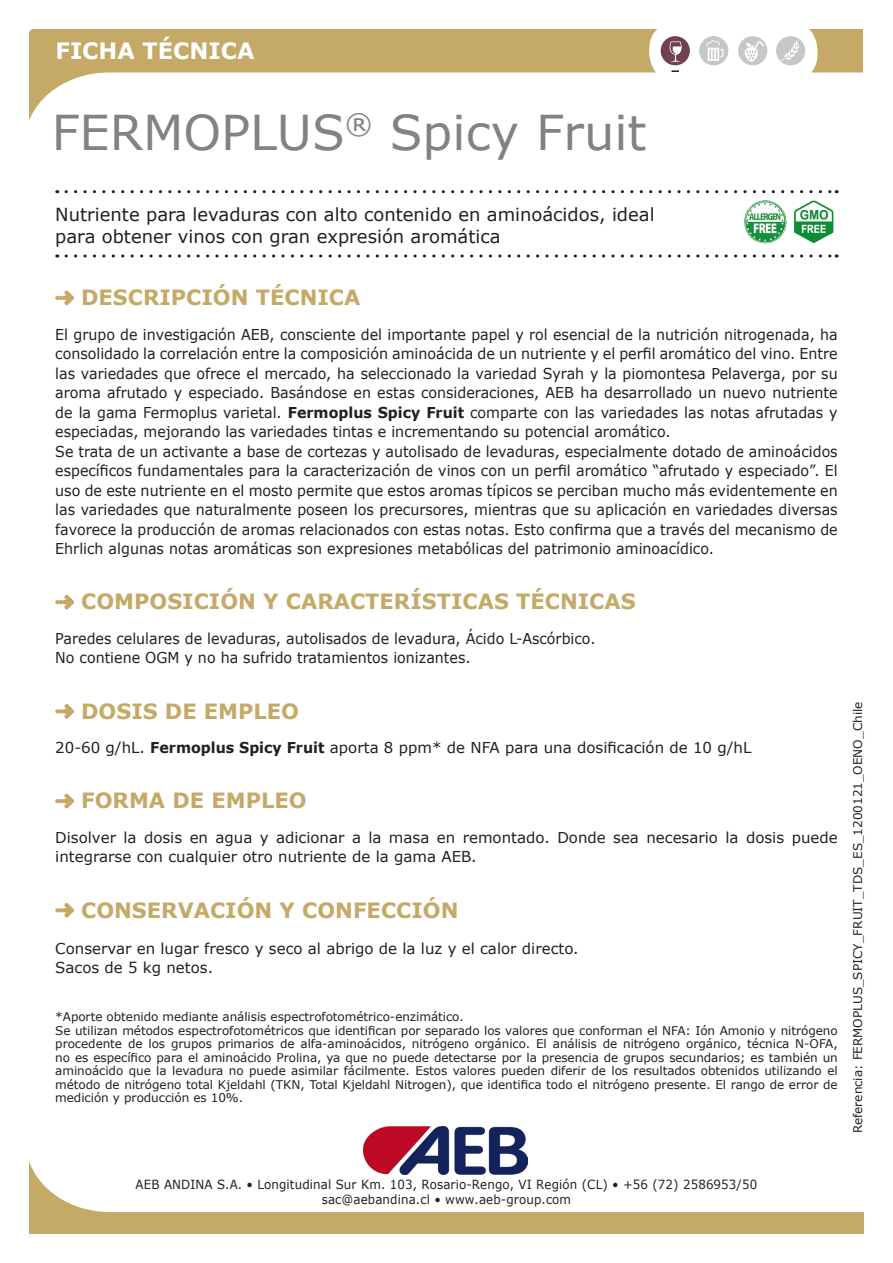
<style>
.page{position:relative;width:893px;height:1263px;background:#fff}
.page>*{position:absolute;margin:0;border:0;box-sizing:border-box;transform-origin:0 0}
.t1{font:48px "Verdana";color:#808285}
.t2{font:700 22.5px "Verdana";color:#fff}
.t3{font:700 21px "Verdana";color:#c4a967}
.t4{font:18px/21.6px "Verdana";color:#231f20}
.t5{font:15px/19.5px "Verdana";color:#231f20;text-align:justify;scale:.95 1}
.t6{font:15px/19.5px "Verdana";color:#231f20}
.t7{font:12.6px/15.1px "Verdana";letter-spacing:.01em;color:#231f20;text-align:center;scale:.94 1}
.t8{font:12px/13.5px "Verdana";letter-spacing:-.005em;color:#231f20;text-align:justify}
.s1{font-weight:700}
</style>
<div class="page">
<svg style="left:30px;top:1164px;width:834px;height:69px"></svg>
<svg style="left:66px;top:190px;width:771px;height:3px"></svg>
<svg style="left:66px;top:254px;width:771px;height:4px"></svg>
<svg style="left:29px;top:30px;width:834px;height:91px"></svg>
<div style="left:649px;top:21px;width:167px;height:61px;background:#fff;border-radius:28px"></div>
<div style="left:650px;top:22px;width:167px;height:60px;background:#fff;border-radius:28px"></div>
<svg style="left:671px;top:70px;width:8px;height:2px"></svg>
<div style="left:776px;top:36px;width:29px;height:29px;background:#c6c7c8;border-radius:50%"></div>
<svg style="left:780px;top:40px;width:20px;height:21px"></svg>
<div style="left:738px;top:36px;width:29px;height:29px;background:#c6c7c8;border-radius:50%"></div>
<div style="left:661px;top:36px;width:29px;height:29px;background:#724053;border-radius:50%"></div>
<div style="left:699px;top:36px;width:29px;height:29px;background:#c6c7c8;border-radius:50%"></div>
<svg style="left:706px;top:40px;width:17px;height:21px"></svg>
<svg style="left:670px;top:41px;width:12px;height:21px"></svg>
<svg style="left:745px;top:41px;width:19px;height:21px"></svg>
<img style="left:363px;top:1127px;width:165px;height:48px">
<svg style="left:55px;top:290px;width:19px;height:16px"></svg>
<svg style="left:55px;top:594px;width:19px;height:16px"></svg>
<svg style="left:55px;top:704px;width:19px;height:15px"></svg>
<svg style="left:55px;top:793px;width:19px;height:16px"></svg>
<svg style="left:55px;top:903px;width:19px;height:15px"></svg>
<img style="left:744px;top:200px;width:90px;height:44px">
<h2 class="t2" style="left:55px;top:35px;width:201px">FICHA TÉCNICA</h2>
<p class="t1" style="left:52px;top:100px;width:596px">FERMOPLUS<sup>®</sup> Spicy Fruit</p>
<p class="t4" style="left:55px;top:204px;width:601px">Nutriente para levaduras con alto contenido en aminoácidos, ideal para obtener vinos con gran expresión aromática</p>
<p class="t3" style="left:81px;top:283px;width:281px">DESCRIPCIÓN TÉCNICA</p>
<p class="t5" style="left:55px;top:324px;width:825px">El grupo de investigación AEB, consciente del importante papel y rol esencial de la nutrición nitrogenada, ha consolidado la correlación entre la composición aminoácida de un nutriente y el perfil aromático del vino. Entre las variedades que ofrece el mercado, ha seleccionado la variedad Syrah y la piomontesa Pelaverga, por su aroma afrutado y especiado. Basándose en estas consideraciones, AEB ha desarrollado un nuevo nutriente de la gama Fermoplus varietal. <span class="s1">Fermoplus Spicy Fruit</span> comparte con las variedades las notas afrutadas y especiadas, mejorando las variedades tintas e incrementando su potencial aromático.</p>
<p class="t5" style="left:55px;top:441px;width:825px">Se trata de un activante a base de cortezas y autolisado de levaduras, especialmente dotado de aminoácidos específicos fundamentales para la caracterización de vinos con un perfil aromático “afrutado y especiado”. El uso de este nutriente en el mosto permite que estos aromas típicos se perciban mucho más evidentemente en las variedades que naturalmente poseen los precursores, mientras que su aplicación en variedades diversas favorece la producción de aromas relacionados con estas notas. Esto confirma que a través del mecanismo de Ehrlich algunas notas aromáticas son expresiones metabólicas del patrimonio aminoacídico.</p>
<p class="t3" style="left:81px;top:587px;width:556px">COMPOSICIÓN Y CARACTERÍSTICAS TÉCNICAS</p>
<p class="t5" style="left:55px;top:629px;width:570px">Paredes celulares de levaduras, autolisados de levadura, Ácido L-Ascórbico.</p>
<p class="t5" style="left:55px;top:648px;width:439px">No contiene OGM y no ha sufrido tratamientos ionizantes.</p>
<p class="t3" style="left:81px;top:696px;width:219px">DOSIS DE EMPLEO</p>
<p class="t6" style="left:55px;top:738px;width:698px">20-60 g/hL. <span class="s1">Fermoplus Spicy Fruit</span> aporta 8 ppm* de NFA para una dosificación de 10 g/hL</p>
<p class="t3" style="left:81px;top:786px;width:227px">FORMA DE EMPLEO</p>
<p class="t6" style="left:55px;top:827px;width:784px">Disolver la dosis en agua y adicionar a la masa en remontado. Donde sea necesario la dosis puede integrarse con cualquier otro nutriente de la gama AEB.</p>
<p class="t3" style="left:81px;top:895px;width:379px">CONSERVACIÓN Y CONFECCIÓN</p>
<p class="t6" style="left:55px;top:938px;width:525px">Conservar en lugar fresco y seco al abrigo de la luz y el calor directo.</p>
<p class="t6" style="left:55px;top:958px;width:159px">Sacos de 5 kg netos.</p>
<p class="t8" style="left:55px;top:1010px;width:410px">*Aporte obtenido mediante análisis espectrofotométrico-enzimático.</p>
<p class="t8" style="left:55px;top:1024px;width:784px">Se utilizan métodos espectrofotométricos que identifican por separado los valores que conforman el NFA: Ión Amonio y nitrógeno procedente de los grupos primarios de alfa-aminoácidos, nitrógeno orgánico. El análisis de nitrógeno orgánico, técnica N-OFA, no es específico para el aminoácido Prolina, ya que no puede detectarse por la presencia de grupos secundarios; es también un aminoácido que la levadura no puede asimilar fácilmente. Estos valores pueden diferir de los resultados obtenidos utilizando el método de nitrógeno total Kjeldahl (TKN, Total Kjeldahl Nitrogen), que identifica todo el nitrógeno presente. El rango de error de medición y producción es 10%.</p>
<p class="t8" style="left:851px;top:1133px;width:433px;rotate:-90deg">Referencia: FERMOPLUS_SPICY_FRUIT_TDS_ES_1200121_OENO_Chile</p>
<p class="t7" style="left:136px;top:1177px;width:663px">AEB ANDINA S.A. • Longitudinal Sur Km. 103, Rosario-Rengo, VI Región (CL) • +56 (72) 2586953/50 sac@aebandina.cl • www.aeb-group.com</p>
</div>
